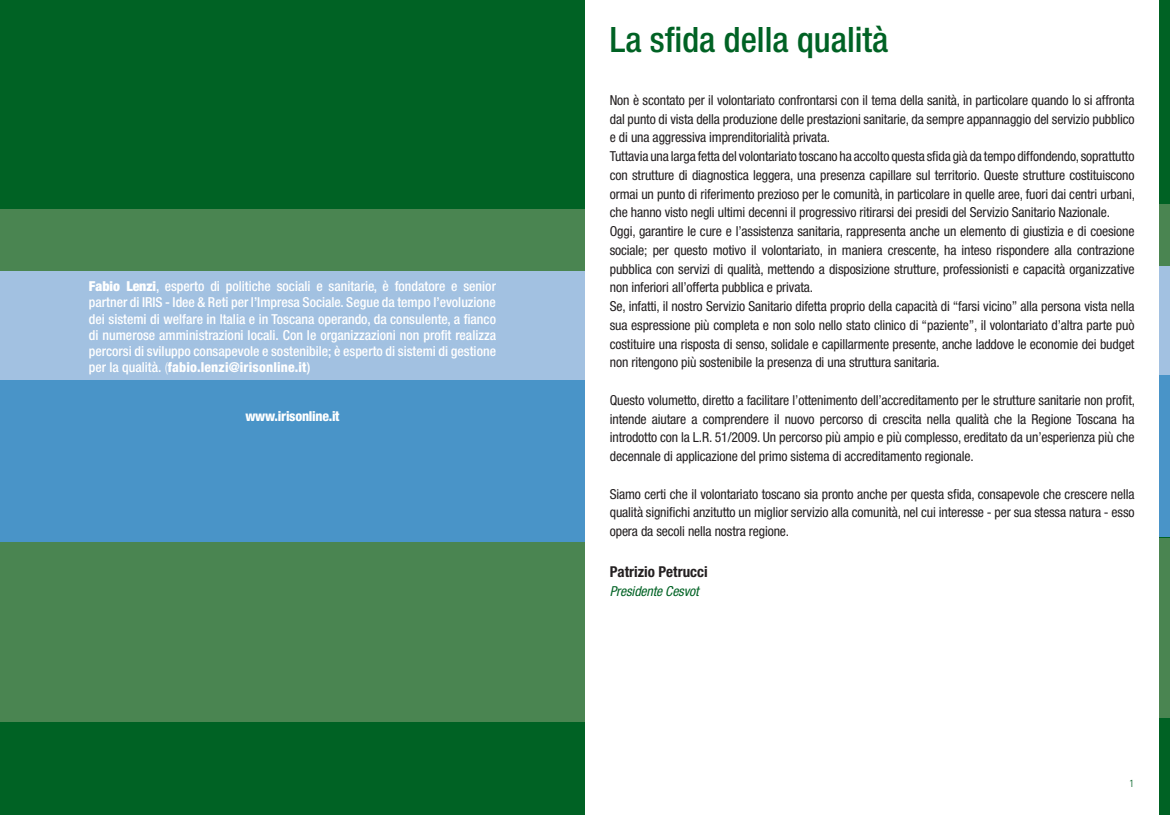
<style>
.page{position:relative;width:1170px;height:815px;background:#fff}
.page>*{position:absolute;margin:0;border:0;box-sizing:border-box;transform-origin:0 0}
.t1{font:500 condensed 35px "Helvetica Neue";color:#006224}
.t2{font:700 condensed 15px "Helvetica Neue";color:#231f20}
.t3{font:condensed 13.75px/18.8px "Helvetica Neue";letter-spacing:-.01em;color:#231f20;text-align:justify}
.t4{font:500 condensed 13.75px/16.2px "Helvetica Neue";color:#fff;text-align:justify}
.t5{font:800 condensed 13.75px "Helvetica Neue";letter-spacing:-.02em;color:#fff}
.t6{font:italic condensed 13.75px "Helvetica Neue";letter-spacing:-.01em;color:#006224}
.t7{font:300 11.25px "Rotis Sans Serif";color:#006224}
.s1{font-weight:900}
.s2{font-weight:300}
.s3{font-weight:800}
</style>
<div class="page">
<div style="left:1159px;top:0;width:10px;height:267px;background:#006224"></div>
<div style="left:1159px;top:205px;width:10px;height:62px;background:#4a8551"></div>
<div style="left:1159px;top:304px;width:10px;height:235px;background:#4994c8"></div>
<div style="left:1159px;top:267px;width:10px;height:108px;background:#a2c1e1"></div>
<div style="left:1159px;top:538px;width:10px;height:277px;background:#006224"></div>
<div style="left:1159px;top:538px;width:10px;height:179px;background:#4a8551"></div>
<div style="left:0;top:0;width:585px;height:271px;background:#006224"></div>
<div style="left:0;top:209px;width:585px;height:62px;background:#4a8551"></div>
<div style="left:0;top:308px;width:585px;height:235px;background:#4994c8"></div>
<div style="left:0;top:271px;width:585px;height:108px;background:#a2c1e1"></div>
<div style="left:0;top:542px;width:585px;height:273px;background:#006224"></div>
<div style="left:0;top:542px;width:585px;height:180px;background:#4a8551"></div>
<p class="t4" style="left:89px;top:278px;width:408px"><span class="s1">Fabio Lenzi</span>, esperto di politiche sociali e sanitarie, è fondatore e senior partner di IRIS - Idee &amp; Reti per l’Impresa Sociale. Segue da tempo l’evoluzione dei sistemi di welfare in Italia e in Toscana operando, da consulente, a fianco di numerose amministrazioni locali. Con le organizzazioni non profit realizza percorsi di sviluppo consapevole e sostenibile; è esperto di sistemi di gestione per la qualità. <span class="s2">(</span><span class="s3">fabio.lenzi@irisonline.it</span>)</p>
<p class="t5" style="left:245px;top:408px;width:96px">www.irisonline.it</p>
<h1 class="t1" style="left:609px;top:19px;width:280px">La sfida della qualità</h1>
<p class="t3" style="left:609px;top:90px;width:526px;text-align:left">Non è scontato per il volontariato confrontarsi con il tema della sanità, in particolare quando lo si affronta dal punto di vista della produzione delle prestazioni sanitarie, da sempre appannaggio del servizio pubblico e di una aggressiva imprenditorialità privata.<br>Tuttavia una larga fetta del volontariato toscano ha accolto questa sfida già da tempo diffondendo, soprattutto con strutture di diagnostica leggera, una presenza capillare sul territorio. Queste strutture costituiscono ormai un punto di riferimento prezioso per le comunità, in particolare in quelle aree, fuori dai centri urbani, che hanno visto negli ultimi decenni il progressivo ritirarsi dei presidi del Servizio Sanitario Nazionale.<br>Oggi, garantire le cure e l’assistenza sanitaria, rappresenta anche un elemento di giustizia e di coesione sociale; per questo motivo il volontariato, in maniera crescente, ha inteso rispondere alla contrazione pubblica con servizi di qualità, mettendo a disposizione strutture, professionisti e capacità organizzative non inferiori all’offerta pubblica e privata.<br>Se, infatti, il nostro Servizio Sanitario difetta proprio della capacità di “farsi vicino” alla persona vista nella sua espressione più completa e non solo nello stato clinico di “paziente”, il volontariato d’altra parte può costituire una risposta di senso, solidale e capillarmente presente, anche laddove le economie dei budget non ritengono più sostenibile la presenza di una struttura sanitaria.</p>
<p class="t3" style="left:609px;top:390px;width:526px">Questo volumetto, diretto a facilitare l’ottenimento dell’accreditamento per le strutture sanitarie non profit, intende aiutare a comprendere il nuovo percorso di crescita nella qualità che la Regione Toscana ha introdotto con la L.R. 51/2009. Un percorso più ampio e più complesso, ereditato da un’esperienza più che decennale di applicazione del primo sistema di accreditamento regionale.</p>
<p class="t3" style="left:609px;top:484px;width:526px">Siamo certi che il volontariato toscano sia pronto anche per questa sfida, consapevole che crescere nella qualità significhi anzitutto un miglior servizio alla comunità, nel cui interesse - per sua stessa natura - esso opera da secoli nella nostra regione.</p>
<p class="t2" style="left:609px;top:563px;width:99px">Patrizio Petrucci</p>
<p class="t6" style="left:609px;top:583px;width:90px">Presidente Cesvot</p>
<p class="t7" style="left:1128px;top:777px;width:7px">1</p>
</div>
